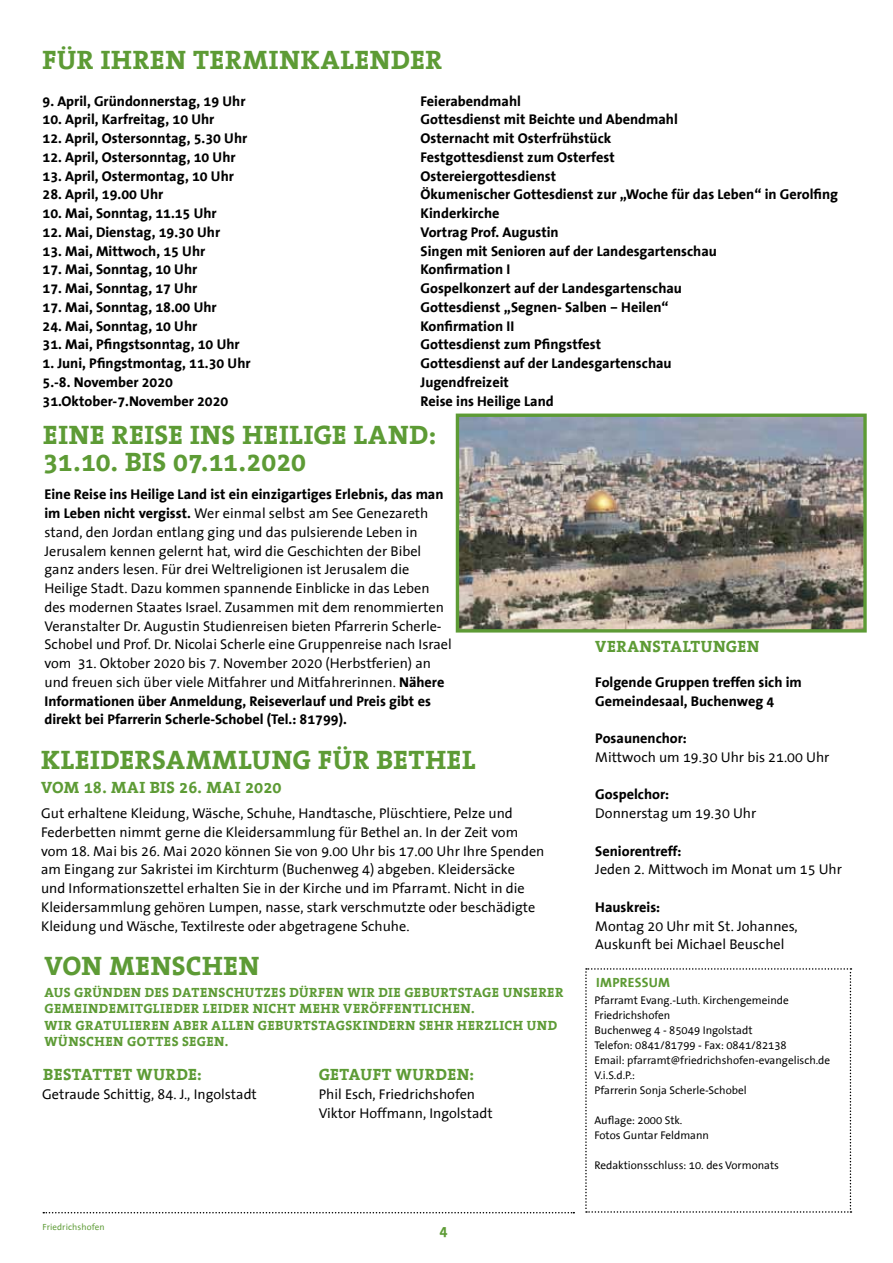
<style>
.page{position:relative;width:893px;height:1263px;background:#fff}
.page>*{position:absolute;margin:0;border:0;box-sizing:border-box;transform-origin:0 0}
.t1{font:700 27px/27px "The Serif Office";letter-spacing:.025em;color:#5d9b35}
.t2{font:700 16.5px "The Serif Office";letter-spacing:.015em;color:#5d9b35}
.t3{font:700 15px "The Sans Office";color:#5d9b35}
.t4{font:14.25px/18.8px "The Sans Office";color:#000}
.t5{font:700 14.25px/18.8px "The Sans Office";color:#000}
.t6{font:700 13.5px/16.5px "The Serif Office";letter-spacing:.035em;color:#5d9b35}
.t7{font:700 13.5px "The Sans Office";color:#5d9b35}
.t8{font:11.25px/15px "The Sans Office";color:#000}
.t9{font:9px "The Sans Office";letter-spacing:.01em;color:#5d9b35}
.s1{font-weight:700}
</style>
<div class="page">
<svg style="left:585px;top:968px;width:266px;height:245px"></svg>
<svg style="left:43px;top:1212px;width:531px;height:1px"></svg>
<img style="left:460px;top:418px;width:403px;height:210px">
<div style="left:456px;top:414px;width:411px;height:218px;border:3px solid #5d9b35"></div>
<h1 class="t1" style="left:42px;top:48px;width:401px">FÜR IHREN TERMINKALENDER</h1>
<p class="t5" style="left:43px;top:92px;width:205px">9. April, Gründonnerstag, 19 Uhr</p>
<p class="t5" style="left:421px;top:92px;width:102px">Feierabendmahl</p>
<p class="t5" style="left:43px;top:111px;width:173px">10. April, Karfreitag, 10 Uhr</p>
<p class="t5" style="left:421px;top:111px;width:259px">Gottesdienst mit Beichte und Abendmahl</p>
<p class="t5" style="left:43px;top:129px;width:206px">12. April, Ostersonntag, 5.30 Uhr</p>
<p class="t5" style="left:421px;top:129px;width:192px">Osternacht mit Osterfrühstück</p>
<p class="t5" style="left:43px;top:148px;width:195px">12. April, Ostersonntag, 10 Uhr</p>
<p class="t5" style="left:421px;top:148px;width:196px">Festgottesdienst zum Osterfest</p>
<p class="t5" style="left:43px;top:167px;width:193px">13. April, Ostermontag, 10 Uhr</p>
<p class="t5" style="left:421px;top:167px;width:137px">Ostereiergottesdienst</p>
<p class="t5" style="left:43px;top:186px;width:122px">28. April, 19.00 Uhr</p>
<p class="t5" style="left:421px;top:186px;width:419px">Ökumenischer Gottesdienst zur „Woche für das Leben“ in Gerolfing</p>
<p class="t5" style="left:43px;top:204px;width:176px">10. Mai, Sonntag, 11.15 Uhr</p>
<p class="t5" style="left:421px;top:204px;width:81px">Kinderkirche</p>
<p class="t5" style="left:43px;top:223px;width:179px">12. Mai, Dienstag, 19.30 Uhr</p>
<p class="t5" style="left:421px;top:223px;width:140px">Vortrag Prof. Augustin</p>
<p class="t5" style="left:43px;top:242px;width:164px">13. Mai, Mittwoch, 15 Uhr</p>
<p class="t5" style="left:421px;top:242px;width:298px">Singen mit Senioren auf der Landesgartenschau</p>
<p class="t5" style="left:43px;top:261px;width:156px">17. Mai, Sonntag, 10 Uhr</p>
<p class="t5" style="left:421px;top:261px;width:91px">Konfirmation I</p>
<p class="t5" style="left:43px;top:279px;width:156px">17. Mai, Sonntag, 17 Uhr</p>
<p class="t5" style="left:421px;top:279px;width:263px">Gospelkonzert auf der Landesgartenschau</p>
<p class="t5" style="left:43px;top:298px;width:176px">17. Mai, Sonntag, 18.00 Uhr</p>
<p class="t5" style="left:421px;top:298px;width:250px">Gottesdienst „Segnen- Salben – Heilen“</p>
<p class="t5" style="left:43px;top:317px;width:156px">24. Mai, Sonntag, 10 Uhr</p>
<p class="t5" style="left:421px;top:317px;width:95px">Konfirmation II</p>
<p class="t5" style="left:43px;top:336px;width:199px">31. Mai, Pfingstsonntag, 10 Uhr</p>
<p class="t5" style="left:421px;top:336px;width:182px">Gottesdienst zum Pfingstfest</p>
<p class="t5" style="left:43px;top:354px;width:210px">1. Juni, Pfingstmontag, 11.30 Uhr</p>
<p class="t5" style="left:421px;top:354px;width:253px">Gottesdienst auf der Landesgartenschau</p>
<p class="t5" style="left:43px;top:373px;width:132px">5.-8. November 2020</p>
<p class="t5" style="left:421px;top:373px;width:90px">Jugendfreizeit</p>
<p class="t5" style="left:43px;top:392px;width:187px">31.Oktober-7.November 2020</p>
<p class="t5" style="left:421px;top:392px;width:135px">Reise ins Heilige Land</p>
<h1 class="t1" style="left:43px;top:423px;width:395px">EINE REISE INS HEILIGE LAND:<br>31.10. BIS 07.11.2020</h1>
<p class="t4" style="left:44px;top:486px;width:409px"><span class="s1">Eine Reise ins Heilige Land ist ein einzigartiges Erlebnis, das man im Leben nicht vergisst.</span> Wer einmal selbst am See Genezareth stand, den Jordan entlang ging und das pulsierende Leben in Jerusalem kennen gelernt hat, wird die Geschichten der Bibel ganz anders lesen. Für drei Weltreligionen ist Jerusalem die Heilige Stadt. Dazu kommen spannende Einblicke in das Leben des modernen Staates Israel. Zusammen mit dem renommierten Veranstalter Dr. Augustin Studienreisen bieten Pfarrerin Scherle-Schobel und Prof. Dr. Nicolai Scherle eine Gruppenreise nach Israel vom 31. Oktober 2020 bis 7. November 2020 (Herbstferien) an und freuen sich über viele Mitfahrer und Mitfahrerinnen. <span class="s1">Nähere Informationen über Anmeldung, Reiseverlauf und Preis gibt es direkt bei Pfarrerin Scherle-Schobel (Tel.: 81799).</span></p>
<h1 class="t1" style="left:41px;top:747px;width:436px">KLEIDERSAMMLUNG FÜR BETHEL</h1>
<p class="t2" style="left:41px;top:778px;width:242px">VOM 18. MAI BIS 26. MAI 2020</p>
<p class="t4" style="left:41px;top:805px;width:505px">Gut erhaltene Kleidung, Wäsche, Schuhe, Handtasche, Plüschtiere, Pelze und Federbetten nimmt gerne die Kleidersammlung für Bethel an. In der Zeit vom vom 18. Mai bis 26. Mai 2020 können Sie von 9.00 Uhr bis 17.00 Uhr Ihre Spenden am Eingang zur Sakristei im Kirchturm (Buchenweg 4) abgeben. Kleidersäcke<br>und Informationszettel erhalten Sie in der Kirche und im Pfarramt. Nicht in die Kleidersammlung gehören Lumpen, nasse, stark verschmutzte oder beschädigte Kleidung und Wäsche, Textilreste oder abgetragene Schuhe.</p>
<h1 class="t1" style="left:44px;top:953px;width:216px">VON MENSCHEN</h1>
<p class="t6" style="left:44px;top:984px;width:520px">AUS GRÜNDEN DES DATENSCHUTZES DÜRFEN WIR DIE GEBURTSTAGE UNSERER<br>GEME</p>
<p class="t6" style="left:44px;top:1001px;width:514px;text-indent:38px">INDEMITGLIEDER LEIDER NICHT MEHR VERÖFFENTLICHEN.<br>WIR GRATULIEREN ABER ALLEN GEBURTSTAGSKINDERN SEHR HERZLICH UND<br>WÜNSCHEN GOTTES SEGEN.</p>
<p class="t2" style="left:43px;top:1065px;width:160px">BE STATTET WURDE:</p>
<p class="t2" style="left:319px;top:1065px;width:157px">GETAUFT WURDEN:</p>
<p class="t4" style="left:319px;top:1086px;width:175px">Phil Esch, Friedrichshofen<br>Viktor Hoffmann, Ingolstadt</p>
<p class="t4" style="left:42px;top:1086px;width:216px">Getraude Schittig, 84. J., Ingolstadt</p>
<p class="t9" style="left:43px;top:1223px;width:64px">Friedrichshofen</p>
<p class="t3" style="left:439px;top:1223px;width:10px">4</p>
<p class="t2" style="left:595px;top:637px;width:166px">VERANSTALTUNGEN</p>
<p class="t5" style="left:595px;top:673px;width:208px">Folgende Gruppen treffen sich im<br>Gemeindesaal, Buchenweg 4</p>
<p class="t5" style="left:595px;top:729px;width:93px">Posaunenchor:</p>
<p class="t4" style="left:595px;top:748px;width:236px">Mittwoch um 19.30 Uhr bis 21.00 Uhr</p>
<p class="t5" style="left:595px;top:786px;width:75px">Gospelchor:</p>
<p class="t4" style="left:595px;top:805px;width:163px">Donnerstag um 19.30 Uhr</p>
<p class="t5" style="left:595px;top:842px;width:88px">Seniorentreff:</p>
<p class="t4" style="left:595px;top:861px;width:248px">Jeden 2. Mittwoch im Monat um 15 Uhr</p>
<p class="t5" style="left:595px;top:898px;width:66px">Hauskreis:</p>
<p class="t4" style="left:595px;top:917px;width:204px">Montag 20 Uhr mit St. Johannes,<br>Auskunft bei Michael Beuschel</p>
<p class="t7" style="left:596px;top:975px;width:14px">Impressum</p>
<p class="t8" style="left:594px;top:993px;width:237px">Pfarramt Evang.-Luth. Kirchengemeinde<br>Friedrichshofen<br>Buchenweg 4 - 85049 Ingolstadt<br>Telefon: 0841/81799 - Fax: 0841/82138<br>Email: pfarramt@friedrichshofen-evangelisch.de<br>V.i.S.d.P.:<br>Pfarrerin Sonja Scherle-Schobel</p>
<p class="t8" style="left:594px;top:1113px;width:116px">Auflage: 2000 Stk.<br>Fotos Guntar Feldmann</p>
<p class="t8" style="left:594px;top:1158px;width:186px">Redaktionsschluss: 10. des Vormonats</p>
</div>
